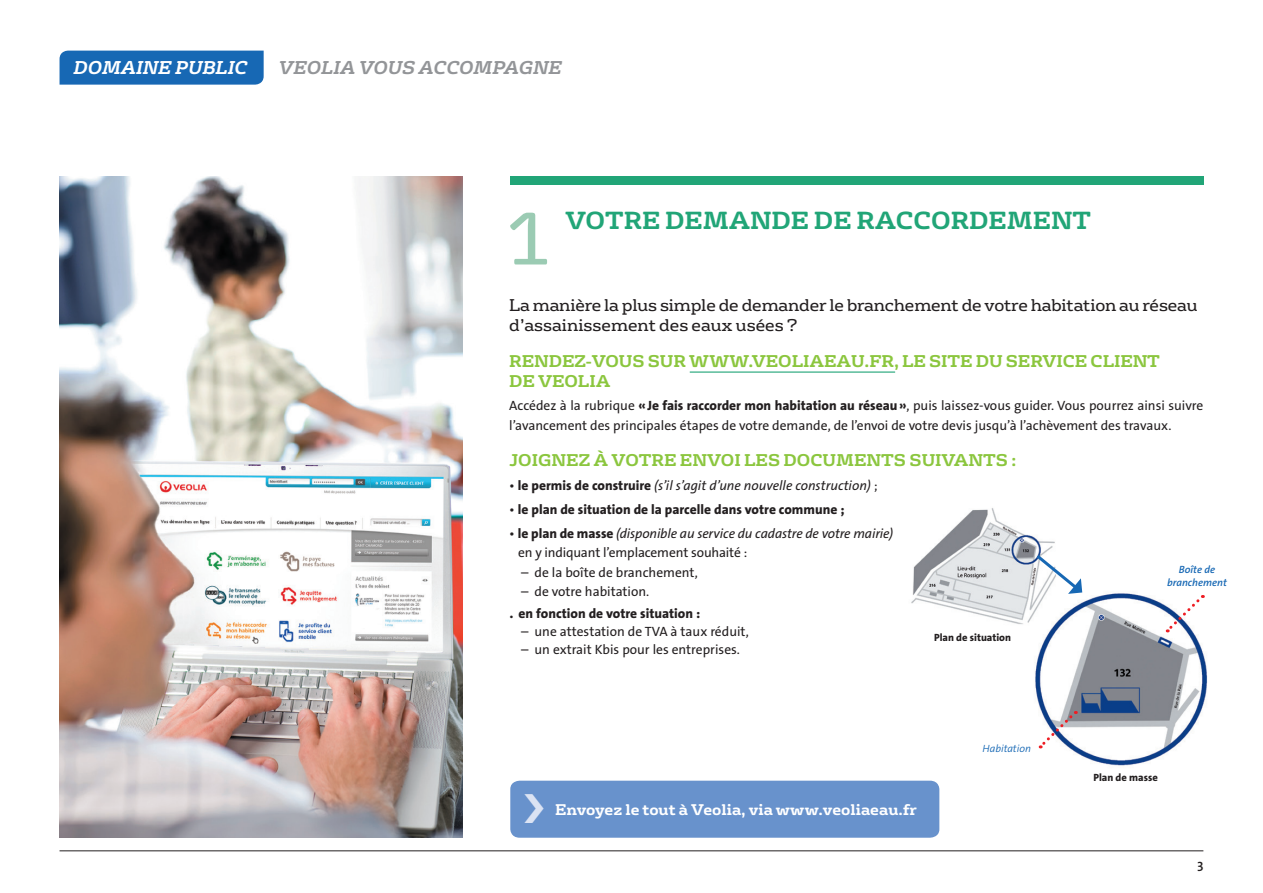
<style>
.page{position:relative;width:1263px;height:893px;background:#fff}
.page>*{position:absolute;margin:0;border:0;box-sizing:border-box;transform-origin:0 0}
.t1{font:72px "FS Rufus";color:#9bcbb3}
.t2{font:700 24px "FS Rufus";color:#21a577}
.t3{font:italic 700 18px "FS Rufus";color:#939598}
.t4{font:italic 700 18px "FS Rufus";color:#fff}
.t5{font:700 16.5px/19.5px "FS Rufus";letter-spacing:-.005em;color:#8bc63e}
.t6{font:16.5px/19.5px "FS Rufus";letter-spacing:-.01em;color:#231f20}
.t7{font:700 15px "FS Rufus";color:#fff}
.t8{font:13.5px/19.5px "The Sans Veolia W5 Pla";color:#231f20}
.t9{font:13.5px/19.5px "The Sans Veolia W5 Pla It";letter-spacing:-.005em;color:#231f20}
.t10{font:13.5px "The Sans Veolia W8 Ex Bld";color:#231f20}
.t11{font:13.5px "The Sans Veolia W6 Se Bld";color:#231f20}
.t12{font:10.5px "The Sans Veolia W8 Ex Bld";color:#231f20}
.t13{font:10.5px/13.5px "The Sans Veolia W6 Se Bld It";color:#1768b4;text-align:center}
.t14{font:10.5px "The Sans Veolia W4 Se Lig It";color:#1768b4}
.s1{font-family:"The Sans Veolia W8 Ex Bld"}
.s2{font-family:"The Sans Veolia W5 Pla"}
.s3{font-family:"The Sans Veolia W5 Pla";font-size:21px}
</style>
<div class="page">
<div style="left:510px;top:176px;width:693px;height:9px;background:#21a577"></div>
<div style="left:60px;top:51px;width:204px;height:34px;background:#1768b4"></div>
<img style="left:60px;top:176px;width:403px;height:662px">
<img style="left:911px;top:508px;width:296px;height:258px">
<hr style="left:60px;top:850px;width:1143px;height:1px;background:#231f20">
<div style="left:510px;top:781px;width:429px;height:57px;background:#6892cc;border-radius:9px"></div>
<svg style="left:1165px;top:595px;width:38px;height:38px"></svg>
<svg style="left:1038px;top:711px;width:38px;height:38px"></svg>
<svg style="left:1033px;top:552px;width:49px;height:42px"></svg>
<hr style="left:690px;top:371px;width:205px;height:2px;background:#21a577">
<p class="t4" style="left:74px;top:52px;width:175px">DOMAINE PUBLIC</p>
<p class="t3" style="left:279px;top:52px;width:285px">VEOLIA VOUS ACCOMPAGNE</p>
<p class="t1" style="left:505px;top:180px;width:49px">1</p>
<p class="t2" style="left:566px;top:200px;width:527px">VOTRE DEMANDE DE RACCORDEMENT</p>
<p class="t6" style="left:509px;top:295px;width:690px">La manière la plus simple de demander le branchement de votre habitation au réseau d’assainissement des eaux usées ?</p>
<p class="t5" style="left:509px;top:350px;width:652px">RENDEZ-VOUS SUR WWW.VEOLIAEAU.FR, LE SITE DU SERVICE CLIENT<br>DE VEOLIA</p>
<p class="t8" style="left:509px;top:396px;width:696px">Accédez à la rubrique <span class="s1">«Je fais raccorder mon habitation au réseau»</span>, puis laissez-vous guider. Vous pourrez ainsi suivre l’avancement des principales étapes de votre demande, de l’envoi de votre devis jusqu’à l’achèvement des travaux.</p>
<p class="t5" style="left:509px;top:449px;width:508px">JOIGNEZ À VOTRE ENVOI LES DOCUMENTS SUIVANTS :</p>
<p class="t9" style="left:509px;top:476px;width:370px"><span class="s2">•</span> <span class="s1">le permis de construire</span> (s’il s’agit d’une nouvelle construction) <span class="s2">;</span></p>
<p class="t10" style="left:509px;top:500px;width:337px"><span class="s2">•</span> le plan de situation de la parcelle dans votre commune ;</p>
<p class="t9" style="left:518px;top:524px;width:376px;text-indent:-9px"><span class="s2">•</span> <span class="s1">le plan de masse</span> (disponible au service du cadastre de votre mairie) <span class="s2">en y indiquant l’emplacement souhaité :</span></p>
<p class="t8" style="left:521px;top:562px;width:178px">– de la boîte de branchement,</p>
<p class="t8" style="left:521px;top:582px;width:129px">– de votre habitation.</p>
<p class="t10" style="left:509px;top:605px;width:192px"><span class="s3">.</span> en fonction de votre situation :</p>
<p class="t8" style="left:521px;top:622px;width:229px">– une attestation de TVA à taux réduit,</p>
<p class="t8" style="left:521px;top:640px;width:220px">– un extrait Kbis pour les entreprises.</p>
<p class="t13" style="left:1167px;top:562px;width:61px">Boîte de branchement</p>
<p class="t12" style="left:934px;top:631px;width:78px">Plan de situation</p>
<p class="t7" style="left:555px;top:796px;width:363px">Envoyez le tout à Veolia, via www.veoliaeau.fr</p>
<p class="t14" style="left:982px;top:741px;width:50px">Habitation</p>
<p class="t12" style="left:1093px;top:770px;width:66px">Plan de masse</p>
<p class="t11" style="left:1197px;top:857px;width:8px">3</p>
</div>
